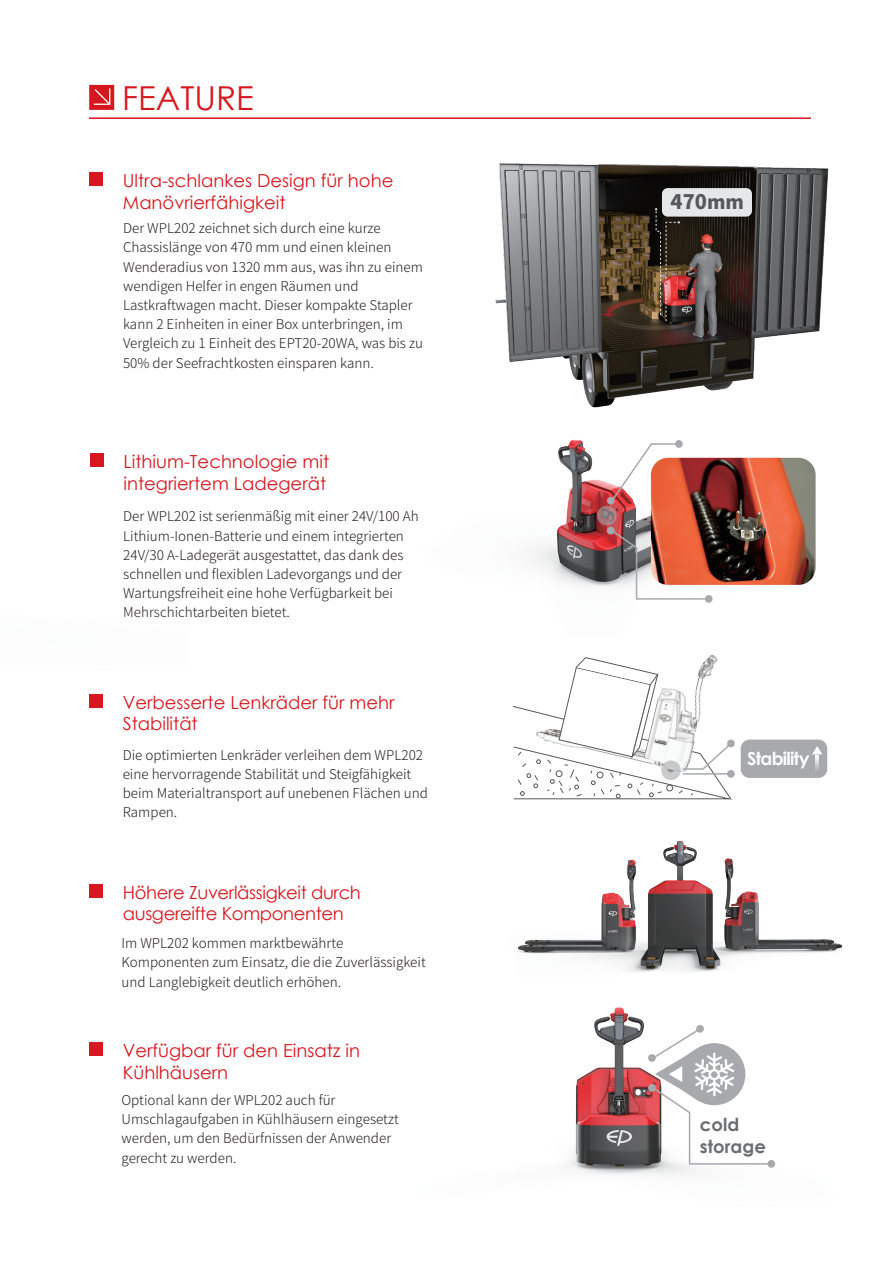
<style>
.page{position:relative;width:893px;height:1263px;background:#fff}
.page>*{position:absolute;margin:0;border:0;box-sizing:border-box;transform-origin:0 0}
.t1{font:33px "Century Gothic";color:#d7171f}
.t2{font:800 19.95px "Source Han Sans CN";color:#57585a}
.t3{font:18px/21.6px "Century Gothic";color:#d7171f}
.t4{font:18px/21.6px "Century Gothic";letter-spacing:-.02em;color:#d7171f}
.t5{font:700 18px/21.6px "Century Gothic";color:#6c6d70}
.t6{font:700 18px "Century Gothic";letter-spacing:-.04em;color:#fff}
.t7{font:300 13.5px/19.2px "Source Han Sans CN";color:#231f20}
.s1{font-size:18.75px}
</style>
<div class="page">
<img style="left:531px;top:439px;width:270px;height:164px">
<img style="left:567px;top:1012px;width:209px;height:163px">
<img style="left:517px;top:841px;width:325px;height:171px">
<img style="left:495px;top:163px;width:334px;height:245px">
<div style="left:89px;top:884px;width:14px;height:13px;background:#d7171f"></div>
<hr style="left:89px;top:117px;width:722px;height:2px;background:#d7171f">
<div style="left:89px;top:1042px;width:14px;height:14px;background:#d7171f"></div>
<div style="left:767px;top:1160px;width:8px;height:8px;background:#a8a9ad;border-radius:50%"></div>
<svg style="left:648px;top:1084px;width:8px;height:8px"></svg>
<svg style="left:648px;top:1054px;width:8px;height:8px"></svg>
<div style="left:696px;top:1025px;width:8px;height:8px;background:#a8a9ad;border-radius:50%"></div>
<svg style="left:651px;top:1028px;width:122px;height:137px"></svg>
<svg style="left:610px;top:529px;width:100px;height:71px"></svg>
<div style="left:705px;top:595px;width:7px;height:8px;background:#a8a9ad;border-radius:50%"></div>
<div style="left:727px;top:740px;width:8px;height:7px;background:#c6c7c9;border-radius:50%"></div>
<div style="left:607px;top:527px;width:8px;height:8px;background:#a8a9ad;border-radius:50%"></div>
<div style="left:607px;top:497px;width:8px;height:8px;background:#a8a9ad;border-radius:50%"></div>
<div style="left:675px;top:440px;width:8px;height:8px;background:#a8a9ad;border-radius:50%"></div>
<svg style="left:611px;top:442px;width:69px;height:59px"></svg>
<img style="left:651px;top:458px;width:165px;height:127px">
<svg style="left:597px;top:506px;width:20px;height:19px"></svg>
<svg style="left:513px;top:657px;width:221px;height:143px"></svg>
<div style="left:662px;top:188px;width:90px;height:29px;background:#e6e7e9;border-radius:6px"></div>
<svg style="left:655px;top:208px;width:25px;height:114px;background:#624238"></svg>
<div style="left:741px;top:740px;width:86px;height:38px;background:#a8a9ad;border-radius:9px"></div>
<svg style="left:815px;top:756px;width:4px;height:14px"></svg>
<svg style="left:812px;top:746px;width:10px;height:8px"></svg>
<img style="left:88px;top:84px;width:98px;height:624px">
<h1 class="t1" style="left:122px;top:75px;width:133px">FEATURE</h1>
<h3 class="t3" style="left:123px;top:170px;width:272px">Ultra-schlankes Design für hohe<br>Manövrierfähigkeit</h3>
<p class="t7" style="left:123px;top:219px;width:301px">Der WPL202 zeichnet sich durch eine kurze Chassislänge von 470 mm und einen kleinen Wenderadius von 1320 mm aus, was ihn zu einem wendigen Helfer in engen Räumen und Lastkraftwagen macht. Dieser kompakte Stapler kann 2 Einheiten in einer Box unterbringen, im Vergleich zu 1 Einheit des EPT20-20WA, was bis zu 50% der Seefrachtkosten einsparen kann.</p>
<h3 class="t3" style="left:124px;top:451px;width:207px">Lithium-Technologie mit integriertem Ladegerät</h3>
<p class="t7" style="left:123px;top:507px;width:297px">Der WPL202 ist serienmäßig mit einer 24V/100 Ah Lithium-Ionen-Batterie und einem integrierten 24V/30 A-Ladegerät ausgestattet, das dank des schnellen und flexiblen Ladevorgangs und der Wartungsfreiheit eine hohe Verfügbarkeit bei Mehrschichtarbeiten bietet.</p>
<h3 class="t3" style="left:123px;top:691px;width:273px">Verbesserte Lenkräder für mehr<br>Stabilität</h3>
<p class="t7" style="left:123px;top:745px;width:307px">Die optimierten Lenkräder verleihen dem WPL202 eine hervorragende Stabilität und Steigfähigkeit beim Materialtransport auf unebenen Flächen und Rampen.</p>
<h3 class="t4" style="left:123px;top:881px;width:240px">Höhere Zuverlässigkeit durch ausgereifte Komponenten</h3>
<p class="t7" style="left:122px;top:934px;width:306px">Im WPL202 kommen marktbewährte<br>Komponenten zum Einsatz, die die Zuverlässigkeit und Langlebigkeit deutlich erhöhen.</p>
<h3 class="t3" style="left:123px;top:1039px;width:239px">Verfügbar für den Einsatz in<br>Kühlhäusern</h3>
<p class="t7" style="left:122px;top:1091px;width:279px">Optional kann der WPL202 auch für Umschlagaufgaben in Kühlhäusern eingesetzt werden, um den Bedürfnissen der Anwender gerecht zu werden.</p>
<h2 class="t2" style="left:671px;top:191px;width:75px">470<span class="s1">mm</span></h2>
<h3 class="t6" style="left:747px;top:745px;width:64px">Stability</h3>
<h3 class="t5" style="left:700px;top:1113px;width:67px">cold storage</h3>
</div>
